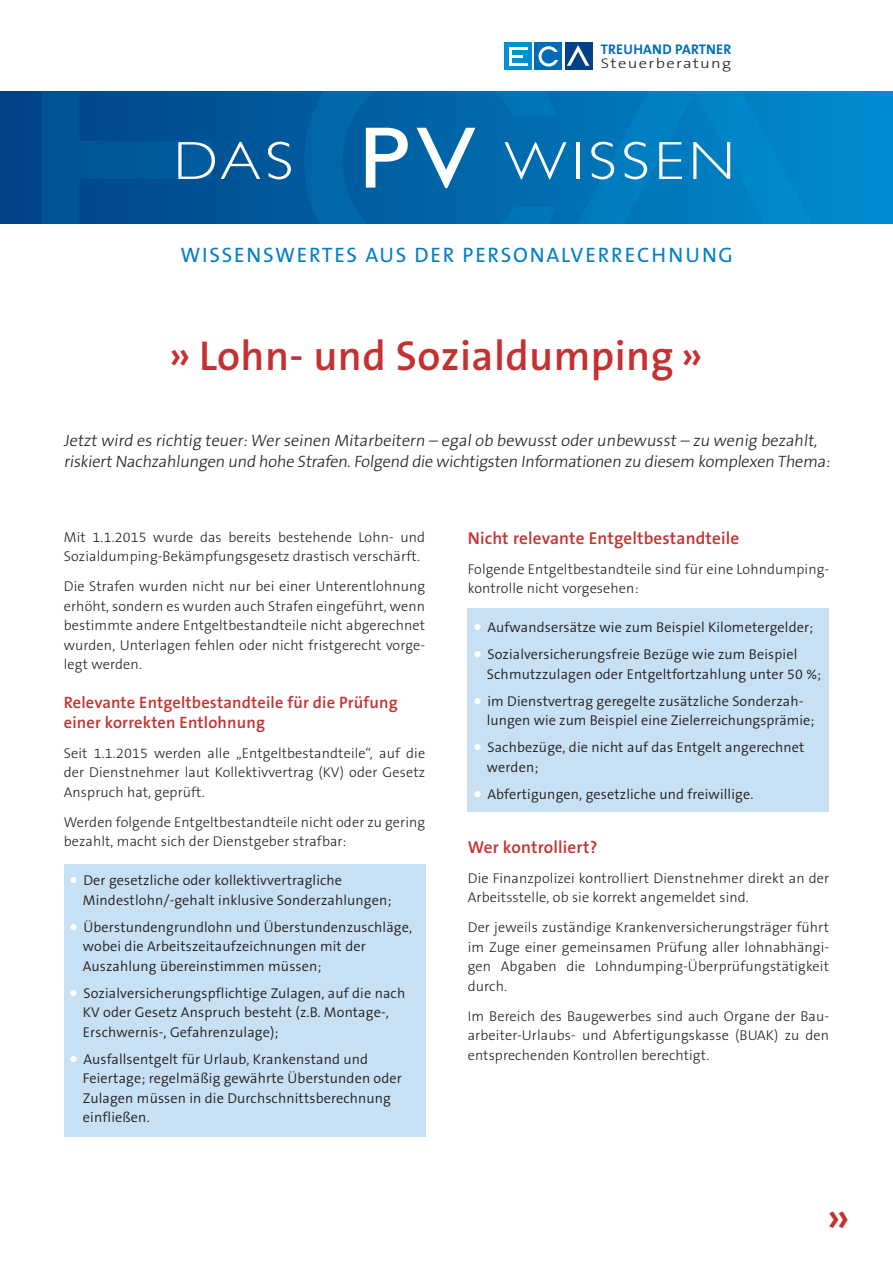
<style>
.page{position:relative;width:893px;height:1263px;background:#fff}
.page>*{position:absolute;margin:0;border:0;box-sizing:border-box;transform-origin:0 0}
.t1{font:87.75px "Gill Sans";color:#fff;scale:1.11 1}
.t2{font:300 54px "Gill Sans";letter-spacing:.08em;color:#fff;scale:1.11 1}
.t3{font:600 45px "The Sans B6";color:#c53130}
.t4{font:600 42px "The Sans B6";letter-spacing:.01em;color:#c53130}
.t5{font:21px "The Sans B5 Plain";letter-spacing:.085em;color:#007ec5}
.t6{font:600 17.25px "The Sans B6";letter-spacing:.01em;color:#c53130}
.t7{font:300 16.5px "The Sans B3";color:#231f20}
.t8{font:600 16.5px/19.5px "The Sans B6";letter-spacing:.01em;color:#c53130}
.t9{font:300 14.25px/19.5px "The Sans B3";letter-spacing:.01em;color:#231f20}
.t10{font:300 14.25px "The Sans B4";letter-spacing:.01em;color:#231f20}
.t11{font:700 13.95px "The Sans B7";letter-spacing:.015em;color:#006cb7}
.t12{font:300 13.95px "The Sans B3";letter-spacing:.08em;color:#231f20;scale:1.19 1}
.s1{font-family:"The Sans B9";font-weight:900;font-size:16.5px;color:#fff}
</style>
<div class="page">
<div style="left:64px;top:864px;width:361px;height:272px;background:#c7e0f3"></div>
<div style="left:468px;top:608px;width:361px;height:204px;background:#c7e0f3"></div>
<img style="left:0;top:91px;width:876px;height:132px">
<div style="left:504px;top:43px;width:28px;height:27px;background:#008fd5"></div>
<hr style="left:509px;top:47px;width:19px;height:3px;background:#fff">
<hr style="left:509px;top:63px;width:19px;height:3px;background:#fff">
<svg style="left:512px;top:55px;width:10px;height:3px"></svg>
<hr style="left:509px;top:47px;width:3px;height:19px;background:#fff">
<div style="left:534px;top:43px;width:28px;height:27px;background:#006cb7"></div>
<div style="left:538px;top:46px;width:21px;height:21px;border:3px solid #fff;border-radius:50%"></div>
<div style="left:552px;top:53px;width:8px;height:7px;background:#006cb7"></div>
<div style="left:565px;top:43px;width:27px;height:27px;background:#014086"></div>
<svg style="left:567px;top:45px;width:22px;height:21px"></svg>
<p class="t2" style="left:174px;top:130px;width:109px">DAS</p>
<p class="t1" style="left:359px;top:108px;width:106px">PV</p>
<p class="t11" style="left:601px;top:41px;width:132px">TREUHAND PARTNER</p>
<p class="t12" style="left:601px;top:57px;width:111px">Steuerberatung</p>
<p class="t2" style="left:505px;top:130px;width:209px">WISSEN</p>
<p class="t5" style="left:180px;top:244px;width:554px">WISSENSWERTES AUS DER PERSONALVERRECHNUNG</p>
<p class="t4" style="left:169px;top:333px;width:535px">» Lohn- und Sozialdumping »</p>
<p class="t7" style="left:64px;top:432px;width:757px">Jetzt wird es richtig teuer: Wer seinen Mitarbeitern – egal ob bewusst oder unbewusst – zu wenig bezahlt,</p>
<p class="t7" style="left:64px;top:453px;width:770px">riskiert Nachzahlungen und hohe Strafen.Folgend die wichtigsten Informationen zu diesem komplexen Thema:</p>
<p class="t9" style="left:64px;top:528px;width:363px">Mit 1.1.2015 wurde das bereits bestehende Lohn- und<br>Sozialdumping-Bekämpfungsgesetz drastisch verschärft.</p>
<p class="t9" style="left:64px;top:577px;width:363px;text-align:justify">Die Strafen wurden nicht nur bei einer Unterentlohnung erhöht, sondern es wurden auch Strafen eingeführt, wenn bestimmte andere Entgeltbestandteile nicht abgerechnet wurden, Unterlagen fehlen oder nicht fristgerecht vorge&shy;legt werden.</p>
<p class="t8" style="left:64px;top:694px;width:335px">Relevante Entgeltbestandteile für die Prüfung einer korrekten Entlohnung</p>
<p class="t9" style="left:64px;top:744px;width:363px;text-align:justify">Seit 1.1.2015 werden alle „Entgeltbestandteile“, auf die der Dienstnehmer laut Kollektivvertrag (KV) oder Gesetz Anspruch hat, geprüft.</p>
<p class="t9" style="left:64px;top:813px;width:363px">Werden folgende Entgeltbestandteile nicht oder zu gering bezahlt, macht sich der Dienstgeber strafbar:</p>
<p class="t10" style="left:70px;top:873px;width:273px"><span class="s1">•</span> Der gesetzliche oder kollektivvertragliche</p>
<p class="t10" style="left:83px;top:892px;width:310px">Mindestlohn/-gehalt inklusive Sonderzahlungen;</p>
<p class="t10" style="left:70px;top:919px;width:343px"><span class="s1">•</span> Überstundengrundlohn und Überstundenzuschläge,</p>
<p class="t10" style="left:83px;top:939px;width:285px">wobei die Arbeitszeitaufzeichnungen mit der</p>
<p class="t10" style="left:83px;top:958px;width:240px">Auszahlung übereinstimmen müssen;</p>
<p class="t10" style="left:70px;top:985px;width:337px"><span class="s1">•</span> Sozialversicherungspflichtige Zulagen, auf die nach</p>
<p class="t10" style="left:83px;top:1005px;width:307px">KV oder Gesetz Anspruch besteht (z.B. Montage-,</p>
<p class="t10" style="left:83px;top:1024px;width:197px">Erschwernis-, Gefahrenzulage);</p>
<p class="t10" style="left:70px;top:1051px;width:300px"><span class="s1">•</span> Ausfallsentgelt für Urlaub, Krankenstand und</p>
<p class="t10" style="left:83px;top:1071px;width:321px">Feiertage; regelmäßig gewährte Überstunden oder</p>
<p class="t10" style="left:83px;top:1090px;width:310px">Zulagen müssen in die Durchschnittsberechnung</p>
<p class="t10" style="left:83px;top:1110px;width:68px">einfließen.</p>
<p class="t6" style="left:468px;top:529px;width:273px">Nicht relevante Entgeltbestandteile</p>
<p class="t9" style="left:468px;top:560px;width:363px">Folgende Entgeltbestandteile sind für eine Lohndumping&shy;kontrolle nicht vorgesehen:</p>
<p class="t10" style="left:474px;top:620px;width:341px"><span class="s1">•</span> Aufwandsersätze wie zum Beispiel Kilometergelder;</p>
<p class="t10" style="left:474px;top:647px;width:325px"><span class="s1">•</span> Sozialversicherungsfreie Bezüge wie zum Beispiel</p>
<p class="t10" style="left:487px;top:666px;width:336px">Schmutzzulagen oder Entgeltfortzahlung unter 50 %;</p>
<p class="t10" style="left:474px;top:693px;width:331px"><span class="s1">•</span> im Dienstvertrag geregelte zusätzliche Sonderzah-</p>
<p class="t10" style="left:487px;top:713px;width:329px">lungen wie zum Beispiel eine Zielerreichungsprämie;</p>
<p class="t10" style="left:474px;top:740px;width:332px"><span class="s1">•</span> Sachbezüge, die nicht auf das Entgelt angerechnet</p>
<p class="t10" style="left:487px;top:759px;width:53px">werden;</p>
<p class="t10" style="left:474px;top:786px;width:281px"><span class="s1">•</span> Abfertigungen, gesetzliche und freiwillige.</p>
<p class="t6" style="left:468px;top:838px;width:131px">Wer kontrolliert?</p>
<p class="t9" style="left:468px;top:869px;width:363px">Die Finanzpolizei kontrolliert Dienstnehmer direkt an der<br>Arbeitsstelle, ob sie korrekt angemeldet sind.</p>
<p class="t9" style="left:468px;top:918px;width:363px;text-align:justify">Der jeweils zuständige Krankenversicherungsträger führt im Zuge einer gemeinsamen Prüfung aller lohnabhängi&shy;gen Abgaben die Lohndumping-Überprüfungstätigkeit durch.</p>
<p class="t9" style="left:468px;top:1007px;width:363px;text-align:justify">Im Bereich des Baugewerbes sind auch Organe der Bau&shy;arbeiter-Urlaubs- und Abfertigungskasse (BUAK) zu den entsprechenden Kontrollen berechtigt.</p>
<p class="t3" style="left:826px;top:1194px;width:25px">»</p>
</div>
